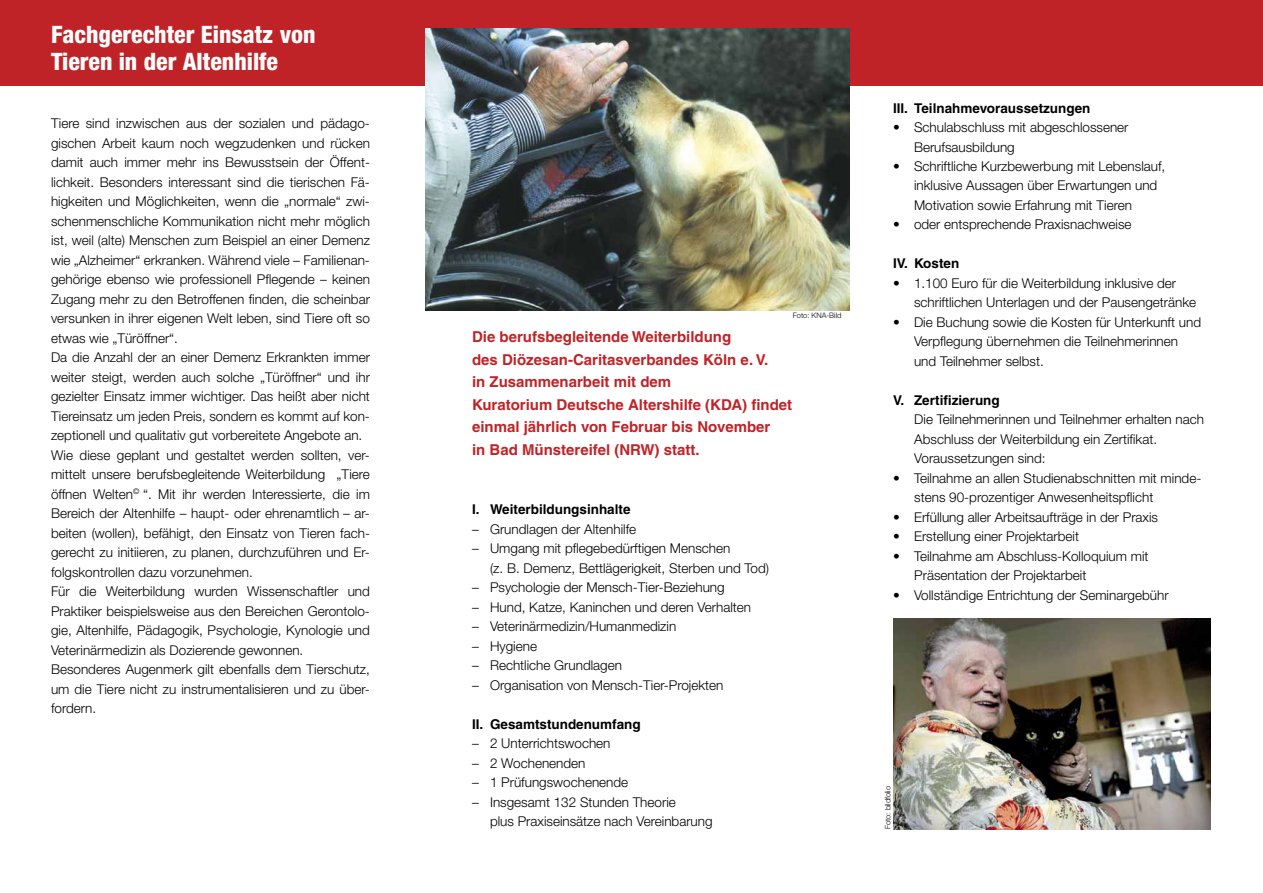
<style>
.page{position:relative;width:1263px;height:893px;background:#fff}
.page>*{position:absolute;margin:0;border:0;box-sizing:border-box;transform-origin:0 0}
.t1{font:800 condensed 24px/27px "Helvetica Neue";color:#fff}
.t2{font:700 15px/22.5px "Helvetica";color:#c02327}
.t3{font:300 13.5px/19.5px "Helvetica Neue";color:#000}
.t4{font:700 13.5px "Helvetica";color:#000}
.t5{font:300 7.5px "Helvetica Neue";color:#000}
</style>
<div class="page">
<div style="left:0;top:0;width:1263px;height:85px;background:#c02327"></div>
<img style="left:425px;top:28px;width:425px;height:282px">
<img style="left:893px;top:618px;width:318px;height:211px">
<h1 class="t1" style="left:51px;top:20px;width:266px">Fachgerechter Einsatz von<br>Tieren in der Altenhilfe</h1>
<p class="t3" style="left:51px;top:113px;width:320px">Tiere sind inzwischen aus der sozialen und pädago&shy;gischen Arbeit kaum noch wegzudenken und rücken damit auch immer mehr ins Bewusstsein der Öffent&shy;lichkeit. Besonders interessant sind die tierischen Fä&shy;higkeiten und Möglichkeiten, wenn die „normale“ zwi&shy;schenmenschliche Kommunikation nicht mehr möglich ist, weil (alte) Menschen zum Beispiel an einer Demenz wie „Alzheimer“ erkranken. Während viele – Familienan&shy;gehörige ebenso wie professionell Pflegende – keinen Zugang mehr zu den Betroffenen finden, die scheinbar versunken in ihrer eigenen Welt leben, sind Tiere oft so etwas wie „Türöffner“.<br>Da die Anzahl der an einer Demenz Erkrankten immer weiter steigt, werden auch solche „Türöffner“ und ihr gezielter Einsatz immer wichtiger. Das heißt aber nicht Tiereinsatz um jeden Preis, sondern es kommt auf kon&shy;zeptionell und qualitativ gut vorbereitete Angebote an.<br>Wie diese geplant und gestaltet werden sollten, ver&shy;mittelt unsere berufsbegleitende Weiterbildung „Tiere öffnen Welten<sup>©</sup> “. Mit ihr werden Interessierte, die im Bereich der Altenhilfe – haupt- oder ehrenamtlich – ar&shy;beiten (wollen), befähigt, den Einsatz von Tieren fach&shy;gerecht zu initiieren, zu planen, durchzuführen und Er&shy;folgskontrollen dazu vorzunehmen.<br>Für die Weiterbildung wurden Wissenschaftler und Praktiker beispielsweise aus den Bereichen Gerontolo&shy;gie, Altenhilfe, Pädagogik, Psychologie, Kynologie und Veterinärmedizin als Dozierende gewonnen.<br>Besonderes Augenmerk gilt ebenfalls dem Tierschutz, um die Tiere nicht zu instrumentalisieren und zu über&shy;fordern.</p>
<p class="t5" style="left:793px;top:311px;width:50px">Foto: KNA-Bild</p>
<p class="t2" style="left:472px;top:325px;width:322px">Die berufsbegleitende Weiterbildung<br>des Diözesan-Caritasverbandes Köln e. V.<br>in Zusammenarbeit mit dem<br>Kuratorium Deutsche Altershilfe (KDA) findet einmal jährlich von Februar bis November<br>in Bad Münstereifel (NRW) statt.</p>
<p class="t4" style="left:472px;top:501px;width:160px">I. Weiterbildungsinhalte</p>
<p class="t3" style="left:472px;top:519px;width:166px">– Grundlagen der Altenhilfe</p>
<p class="t3" style="left:490px;top:538px;width:281px;text-indent:-18px">– Umgang mit pflegebedürftigen Menschen<br>(z. B. Demenz, Bettlägerigkeit, Sterben und Tod)</p>
<p class="t3" style="left:472px;top:577px;width:254px">– Psychologie der Mensch-Tier-Beziehung</p>
<p class="t3" style="left:472px;top:597px;width:281px">– Hund, Katze, Kaninchen und deren Verhalten</p>
<p class="t3" style="left:472px;top:616px;width:206px">– Veterinärmedizin/Humanmedizin</p>
<p class="t3" style="left:472px;top:636px;width:67px">– Hygiene</p>
<p class="t3" style="left:472px;top:655px;width:152px">– Rechtliche Grundlagen</p>
<p class="t3" style="left:472px;top:675px;width:253px">– Organisation von Mensch-Tier-Projekten</p>
<p class="t4" style="left:472px;top:716px;width:170px">II. Gesamtstundenumfang</p>
<p class="t3" style="left:472px;top:733px;width:140px">– 2 Unterrichtswochen</p>
<p class="t3" style="left:472px;top:753px;width:115px">– 2 Wochenenden</p>
<p class="t3" style="left:472px;top:772px;width:158px">– 1 Prüfungswochenende</p>
<p class="t3" style="left:490px;top:792px;width:224px;text-indent:-18px">– Insgesamt 132 Stunden Theorie<br>plus Praxiseinsätze nach Vereinbarung</p>
<p class="t4" style="left:893px;top:100px;width:199px">III. Teilnahmevoraussetzungen</p>
<p class="t3" style="left:914px;top:117px;width:216px;text-indent:-21px">• Schulabschluss mit abgeschlossener<br>Berufsausbildung</p>
<p class="t3" style="left:914px;top:156px;width:253px;text-indent:-21px">• Schriftliche Kurzbewerbung mit Lebenslauf, inklusive Aussagen über Erwartungen und<br>Motivation sowie Erfahrung mit Tieren</p>
<p class="t3" style="left:893px;top:215px;width:240px">• oder entsprechende Praxisnachweise</p>
<p class="t4" style="left:893px;top:255px;width:68px">IV. Kosten</p>
<p class="t3" style="left:914px;top:273px;width:284px;text-indent:-21px">• 1.100 Euro für die Weiterbildung inklusive der schriftlichen Unterlagen und der Pausengetränke</p>
<p class="t3" style="left:914px;top:312px;width:289px;text-indent:-21px">• Die Buchung sowie die Kosten für Unterkunft und<br>Verpflegung übernehmen die Teilnehmerinnen und Teilnehmer selbst.</p>
<p class="t4" style="left:893px;top:392px;width:108px">V. Zertifizierung</p>
<p class="t3" style="left:914px;top:410px;width:291px">Die Teilnehmerinnen und Teilnehmer erhalten nach<br>Abschluss der Weiterbildung ein Zertifikat.<br>Voraussetzungen sind:</p>
<p class="t3" style="left:914px;top:468px;width:289px;text-indent:-21px">• Teilnahme an allen Studienabschnitten mit minde&shy;stens 90-prozentiger Anwesenheitspflicht</p>
<p class="t3" style="left:893px;top:507px;width:267px">• Erfüllung aller Arbeitsaufträge in der Praxis</p>
<p class="t3" style="left:893px;top:527px;width:188px">• Erstellung einer Projektarbeit</p>
<p class="t3" style="left:914px;top:546px;width:236px;text-indent:-21px">• Teilnahme am Abschluss-Kolloquium mit<br>Präsentation der Projektarbeit</p>
<p class="t3" style="left:893px;top:585px;width:277px">• Vollständige Entrichtung der Seminargebühr</p>
<p class="t5" style="left:883px;top:829px;width:45px;rotate:-90deg">Foto: bildfolio</p>
</div>
